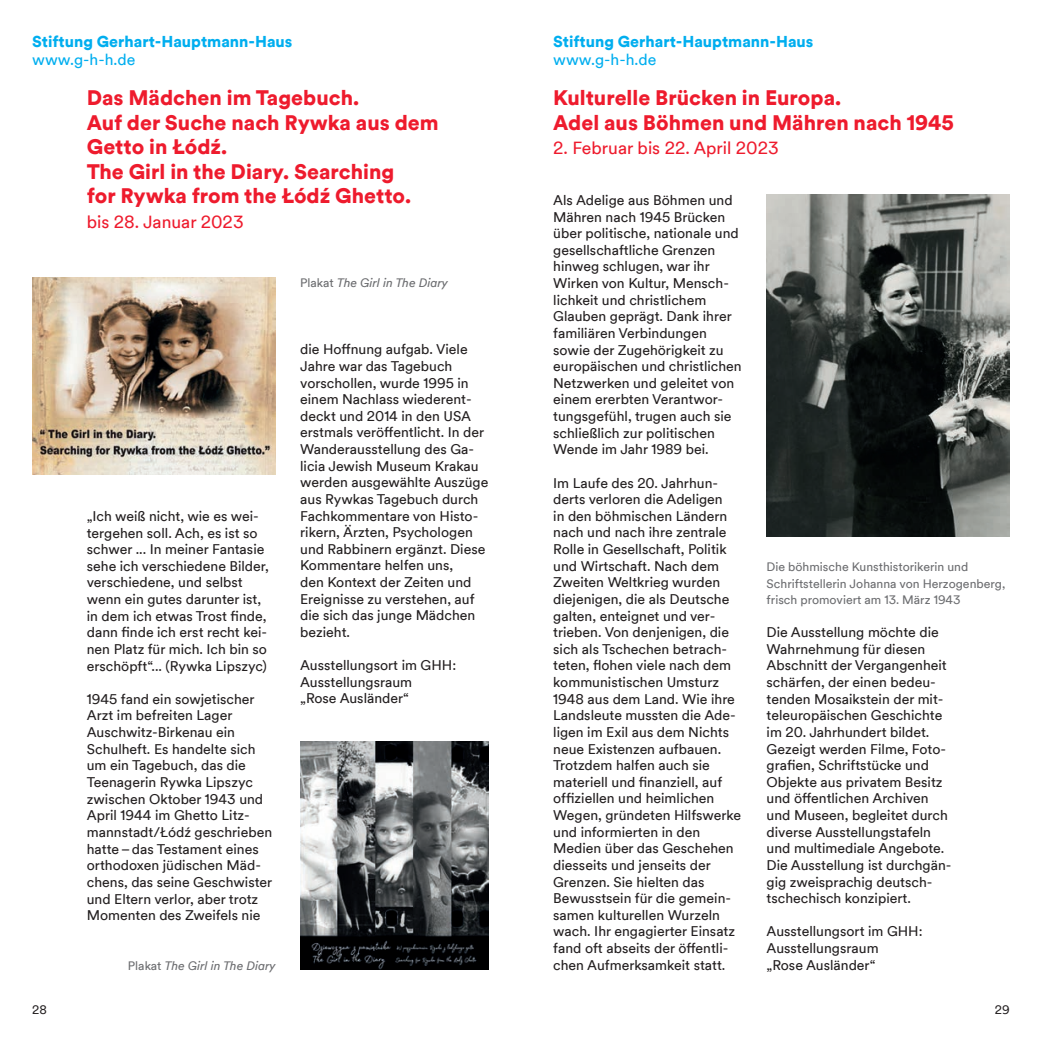
<style>
.page{position:relative;width:1042px;height:1042px;background:#fff}
.page>*{position:absolute;margin:0;border:0;box-sizing:border-box;transform-origin:0 0}
.t1{font:900 21px/24.5px "Duesseldorf Circular TT";color:#ee1b2d}
.t2{font:17.5px "Duesseldorf Circular TT";color:#ee1b2d}
.t3{font:900 15.75px "Duesseldorf Circular TT";color:#00aeef}
.t4{font:15.75px "Duesseldorf Circular TT";color:#00aeef}
.t5{font:14px/16.6px "Duesseldorf Circular TT";color:#231f20}
.t6{font:12.25px/16.6px "Duesseldorf Circular TT";color:#6c6d70}
.t7{font:italic 12.25px "Duesseldorf Circular TT";color:#6c6d70}
.t8{font:12.25px "Duesseldorf Circular TT";color:#231f20}
.s1{font-style:normal}
</style>
<div class="page">
<img style="left:32px;top:278px;width:243px;height:196px">
<img style="left:300px;top:741px;width:189px;height:228px">
<img style="left:766px;top:194px;width:243px;height:343px">
<p class="t3" style="left:32px;top:30px;width:262px">Stiftung Gerhart-Hauptmann-Haus</p>
<p class="t4" style="left:32px;top:49px;width:105px">www.g-h-h.de</p>
<h1 class="t1" style="left:87px;top:85px;width:353px">Das Mädchen im Tagebuch.<br>Auf der Suche nach Rywka aus dem<br>Getto in Łódź.<br>The Girl in the Diary. Searching<br>for Rywka from the Łódź Ghetto.</h1>
<p class="t2" style="left:87px;top:210px;width:158px">bis 28. Januar 2023</p>
<p class="t3" style="left:553px;top:30px;width:262px">Stiftung Gerhart-Hauptmann-Haus</p>
<p class="t4" style="left:553px;top:49px;width:105px">www.g-h-h.de</p>
<h1 class="t1" style="left:553px;top:85px;width:402px">Kulturelle Brücken in Europa.<br>Adel aus Böhmen und Mähren nach 1945</h1>
<p class="t2" style="left:553px;top:136px;width:227px">2. Februar bis 22. April 2023</p>
<p class="t5" style="left:553px;top:191px;width:190px">Als Adelige aus Böhmen und<br>Mähren nach 1945 Brücken über politische, nationale und gesellschaftliche Grenzen hinweg schlugen, war ihr<br>Wirken von Kultur, Mensch&shy;lichkeit und christlichem<br>Glauben geprägt. Dank ihrer familiären Verbindungen sowie der Zugehörigkeit zu europäischen und christlichen<br>Netzwerken und geleitet von einem ererbten Verantwor&shy;tungsgefühl, trugen auch sie schließlich zur politischen<br>Wende im Jahr 1989 bei.</p>
<p class="t5" style="left:553px;top:474px;width:189px">Im Laufe des 20. Jahrhun&shy;derts verloren die Adeligen<br>in den böhmischen Ländern nach und nach ihre zentrale<br>Rolle in Gesellschaft, Politik und Wirtschaft. Nach dem<br>Zweiten Weltkrieg wurden diejenigen, die als Deutsche galten, enteignet und ver&shy;trieben. Von denjenigen, die sich als Tschechen betrach&shy;teten, flohen viele nach dem kommunistischen Umsturz<br>1948 aus dem Land. Wie ihre<br>Landsleute mussten die Ade&shy;ligen im Exil aus dem Nichts neue Existenzen aufbauen.<br>Trotzdem halfen auch sie materiell und finanziell, auf offiziellen und heimlichen<br>Wegen, gründeten Hilfswerke und informierten in den<br>Medien über das Geschehen diesseits und jenseits der<br>Grenzen. Sie hielten das<br>Bewusstsein für die gemein&shy;samen kulturellen Wurzeln wach. Ihr engagierter Einsatz fand oft abseits der öffentli&shy;chen Aufmerksamkeit statt.</p>
<p class="t7" style="left:300px;top:274px;width:149px"><span class="s1">Plakat</span> The Girl in The Diary</p>
<p class="t5" style="left:300px;top:340px;width:190px">die Hoffnung aufgab. Viele<br>Jahre war das Tagebuch vorschollen, wurde 1995 in einem Nachlass wiederent&shy;deckt und 2014 in den USA erstmals veröffentlicht. In der<br>Wanderausstellung des Ga&shy;licia Jewish Museum Krakau werden ausgewählte Auszüge aus Rywkas Tagebuch durch<br>Fachkommentare von Histo&shy;rikern, Ärzten, Psychologen und Rabbinern ergänzt. Diese<br>Kommentare helfen uns,<br>den Kontext der Zeiten und<br>Ereignisse zu verstehen, auf die sich das junge Mädchen bezieht.</p>
<p class="t5" style="left:300px;top:656px;width:157px">Ausstellungsort im GHH:<br>Ausstellungsraum<br>„Rose Ausländer“</p>
<p class="t5" style="left:87px;top:507px;width:184px">„Ich weiß nicht, wie es wei&shy;tergehen soll. Ach, es ist so schwer ... In meiner Fantasie sehe ich verschiedene Bilder, verschiedene, und selbst wenn ein gutes darunter ist, in dem ich etwas Trost finde, dann finde ich erst recht kei&shy;nen Platz für mich. Ich bin so erschöpft“... (Rywka Lipszyc)</p>
<p class="t5" style="left:87px;top:690px;width:187px">1945 fand ein sowjetischer<br>Arzt im befreiten Lager<br>Auschwitz-Birkenau ein<br>Schulheft. Es handelte sich um ein Tagebuch, das die<br>Teenagerin Rywka Lipszyc zwischen Oktober 1943 und<br>April 1944 im Ghetto Litz&shy;mannstadt/Łódź geschrieben hatte – das Testament eines orthodoxen jüdischen Mäd&shy;chens, das seine Geschwister und Eltern verlor, aber trotz<br>Momenten des Zweifels nie</p>
<p class="t6" style="left:766px;top:558px;width:240px">Die böhmische Kunsthistorikerin und<br>Schriftstellerin Johanna von Herzogenberg, frisch promoviert am 13. März 1943</p>
<p class="t5" style="left:766px;top:623px;width:186px">Die Ausstellung möchte die<br>Wahrnehmung für diesen<br>Abschnitt der Vergangenheit schärfen, der einen bedeu&shy;tenden Mosaikstein der mit&shy;teleuropäischen Geschichte im 20. Jahrhundert bildet.<br>Gezeigt werden Filme, Foto&shy;grafien, Schriftstücke und<br>Objekte aus privatem Besitz und öffentlichen Archiven und Museen, begleitet durch diverse Ausstellungstafeln und multimediale Angebote.<br>Die Ausstellung ist durchgän&shy;gig zweisprachig deutsch&shy;tschechisch konzipiert.</p>
<p class="t5" style="left:766px;top:922px;width:157px">Ausstellungsort im GHH:<br>Ausstellungsraum</p>
<p class="t7" style="left:128px;top:957px;width:149px"><span class="s1">Plakat</span> The Girl in The Diary</p>
<p class="t5" style="left:766px;top:956px;width:110px">„Rose Ausländer“</p>
<p class="t8" style="left:32px;top:1001px;width:16px">28</p>
<p class="t8" style="left:995px;top:1001px;width:16px">29</p>
</div>
